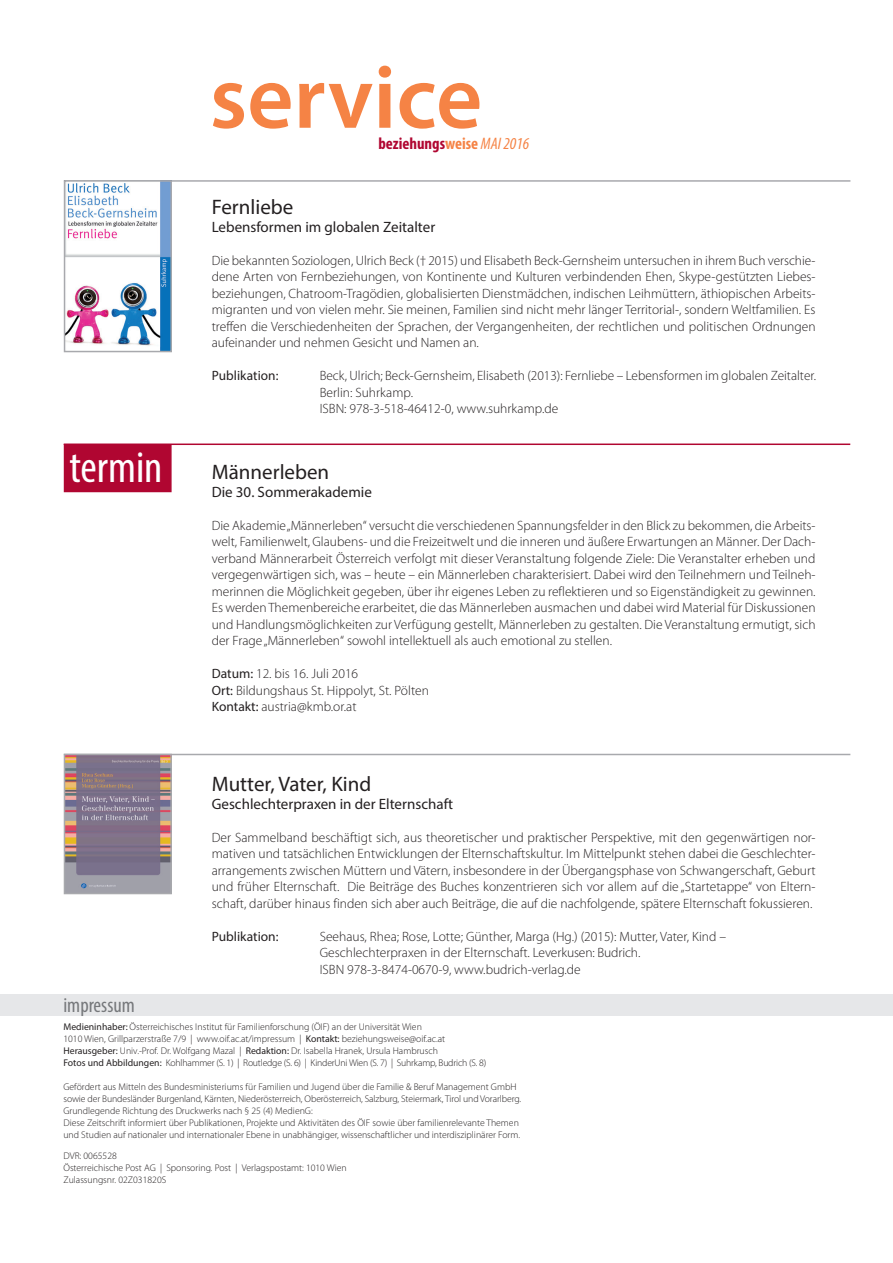
<style>
.page{position:relative;width:893px;height:1263px;background:#fff}
.page>*{position:absolute;margin:0;border:0;box-sizing:border-box;transform-origin:0 0}
.t1{font:600 90px "Myriad Pro";color:#f58345}
.t2{font:condensed 45px "Myriad Pro";color:#fff}
.t3{font:21px "Myriad Pro";color:#231f20}
.t4{font:condensed 21px "Myriad Pro";color:#76787b}
.t5{font:700 condensed 16.65px "Myriad Pro";color:#b00631}
.t6{font:15px "Myriad Pro";color:#231f20}
.t7{font:300 13.5px/16.5px "Myriad Pro";color:#231f20;text-align:justify}
.t8{font:13.5px "Myriad Pro";color:#231f20}
.t9{font:300 9.75px/12px "Myriad Pro";color:#231f20}
.s1{color:#f58345}
.s2{font-weight:400;font-style:italic;color:#f58345}
.s3{font-weight:400}
</style>
<div class="page">
<div style="left:0;top:995px;width:893px;height:21px;background:#e6e7e9"></div>
<hr style="left:64px;top:180px;width:786px;height:2px;background:#a8a9ad">
<img style="left:67px;top:183px;width:102px;height:166px">
<div style="left:64px;top:180px;width:108px;height:172px;border:2px solid #a8a9ad"></div>
<hr style="left:64px;top:443px;width:786px;height:2px;background:#b00631">
<hr style="left:64px;top:754px;width:786px;height:1px;background:#a8a9ad">
<div style="left:64px;top:444px;width:108px;height:48px;background:#b00631"></div>
<img style="left:67px;top:757px;width:102px;height:134px">
<div style="left:64px;top:754px;width:108px;height:140px;border:2px solid #a8a9ad"></div>
<h1 class="t1" style="left:210px;top:40px;width:274px">service</h1>
<p class="t5" style="left:378px;top:133px;width:152px">beziehungs<span class="s1">weise</span> <span class="s2">MAI 2016</span></p>
<h2 class="t2" style="left:70px;top:440px;width:95px">termin</h2>
<h3 class="t4" style="left:63px;top:992px;width:73px">impressum</h3>
<h3 class="t3" style="left:212px;top:194px;width:83px">Fernliebe</h3>
<p class="t6" style="left:212px;top:218px;width:225px">Lebensformen im globalen Zeitalter</p>
<p class="t7" style="left:212px;top:252px;width:605px">Die bekannten Soziologen, Ulrich Beck († 2015) und Elisabeth Beck-Gernsheim untersuchen in ihrem Buch verschie&shy;dene Arten von Fernbeziehungen, von Kontinente und Kulturen verbindenden Ehen, Skype-gestützten Liebes&shy;beziehungen, Chatroom-Tragödien, globalisierten Dienstmädchen, indischen Leihmüttern, äthiopischen Arbeits&shy;migranten und von vielen mehr. Sie meinen, Familien sind nicht mehr länger Territorial-, sondern Weltfamilien. Es treffen die Verschiedenheiten der Sprachen, der Vergangenheiten, der rechtlichen und politischen Ordnungen aufeinander und nehmen Gesicht und Namen an.</p>
<p class="t8" style="left:212px;top:368px;width:68px">Publikation:</p>
<p class="t7" style="left:320px;top:368px;width:498px;text-align:left">Beck, Ulrich; Beck-Gernsheim, Elisabeth (2013): Fernliebe – Lebensformen im globalen Zeitalter.<br>Berlin: Suhrkamp.<br>ISBN: 978-3-518-46412-0, www.suhrkamp.de</p>
<h3 class="t3" style="left:212px;top:459px;width:119px">Männerleben</h3>
<p class="t6" style="left:212px;top:482px;width:162px">Die 30. Sommerakademie</p>
<p class="t7" style="left:212px;top:517px;width:605px">Die Akademie „Männerleben“ versucht die verschiedenen Spannungsfelder in den Blick zu bekommen, die Arbeits&shy;welt, Familienwelt, Glaubens- und die Freizeitwelt und die inneren und äußere Erwartungen an Männer. Der Dach&shy;verband Männerarbeit Österreich verfolgt mit dieser Veranstaltung folgende Ziele: Die Veranstalter erheben und vergegenwärtigen sich, was – heute – ein Männerleben charakterisiert. Dabei wird den Teilnehmern und Teilneh&shy;merinnen die Möglichkeit gegeben, über ihr eigenes Leben zu reflektieren und so Eigenständigkeit zu gewinnen.<br>Es werden Themenbereiche erarbeitet, die das Männerleben ausmachen und dabei wird Material für Diskussionen und Handlungsmöglichkeiten zur Verfügung gestellt, Männerleben zu gestalten. Die Veranstaltung ermutigt, sich der Frage „Männerleben“ sowohl intellektuell als auch emotional zu stellen.</p>
<p class="t7" style="left:212px;top:666px;width:219px;text-align:left"><span class="s3">Datum:</span> 12. bis 16. Juli 2016<br><span class="s3">Ort:</span> Bildungshaus St. Hippolyt, St. Pölten<br><span class="s3">Kontakt:</span> austria@kmb.or.at</p>
<h3 class="t3" style="left:212px;top:770px;width:161px">Mutter, Vater, Kind</h3>
<p class="t6" style="left:212px;top:794px;width:243px">Geschlechterpraxen in der Elternschaft</p>
<p class="t7" style="left:212px;top:829px;width:605px">Der Sammelband beschäftigt sich, aus theoretischer und praktischer Perspektive, mit den gegenwärtigen nor&shy;mativen und tatsächlichen Entwicklungen der Elternschaftskultur. Im Mittelpunkt stehen dabei die Geschlechter&shy;arrangements zwischen Müttern und Vätern, insbesondere in der Übergangsphase von Schwangerschaft, Geburt und früher Elternschaft. Die Beiträge des Buches konzentrieren sich vor allem auf die „Startetappe“ von Eltern&shy;schaft, darüber hinaus finden sich aber auch Beiträge, die auf die nachfolgende, spätere Elternschaft fokussieren.</p>
<p class="t8" style="left:212px;top:928px;width:68px">Publikation:</p>
<p class="t7" style="left:320px;top:928px;width:408px;text-align:left">Seehaus, Rhea; Rose, Lotte; Günther, Marga (Hg.) (2015): Mutter, Vater, Kind –<br>Geschlechterpraxen in der Elternschaft. Leverkusen: Budrich.<br>ISBN 978-3-8474-0670-9, www.budrich-verlag.de</p>
<p class="t9" style="left:63px;top:1021px;width:424px"><span class="s3">Medieninhaber:</span> Österreichisches Institut für Familienforschung (ÖIF) an der Universität Wien<br>1010 Wien, Grillparzerstraße 7/9 | www.oif.ac.at/impressum | <span class="s3">Kontakt:</span> beziehungsweise@oif.ac.at <span class="s3">Herausgeber:</span> Univ.-Prof. Dr. Wolfgang Mazal | <span class="s3">Redaktion:</span> Dr. Isabella Hranek, Ursula Hambrusch<br><span class="s3">Fotos und Abbildungen:</span> Kohlhammer (S. 1) | Routledge (S. 6) | KinderUni Wien (S. 7) | Suhrkamp, Budrich (S. 8)</p>
<p class="t9" style="left:63px;top:1081px;width:459px">Gefördert aus Mitteln des Bundesministeriums für Familien und Jugend über die Familie &amp; Beruf Management GmbH sowie der Bundesländer Burgenland, Kärnten, Niederösterreich, Oberösterreich, Salzburg, Steiermark, Tirol und Vorarlberg.<br>Grundlegende Richtung des Druckwerks nach § 25 (4) MedienG:<br>Diese Zeitschrift informiert über Publikationen, Projekte und Aktivitäten des ÖIF sowie über familienrelevante Themen und Studien auf nationaler und internationaler Ebene in unabhängiger, wissenschaftlicher und interdisziplinärer Form.</p>
<p class="t9" style="left:63px;top:1149px;width:285px">DVR: 0065528<br>Österreichische Post AG | Sponsoring. Post | Verlagspostamt: 1010 Wien<br>Zulassungsnr. 02Z031820S</p>
</div>
